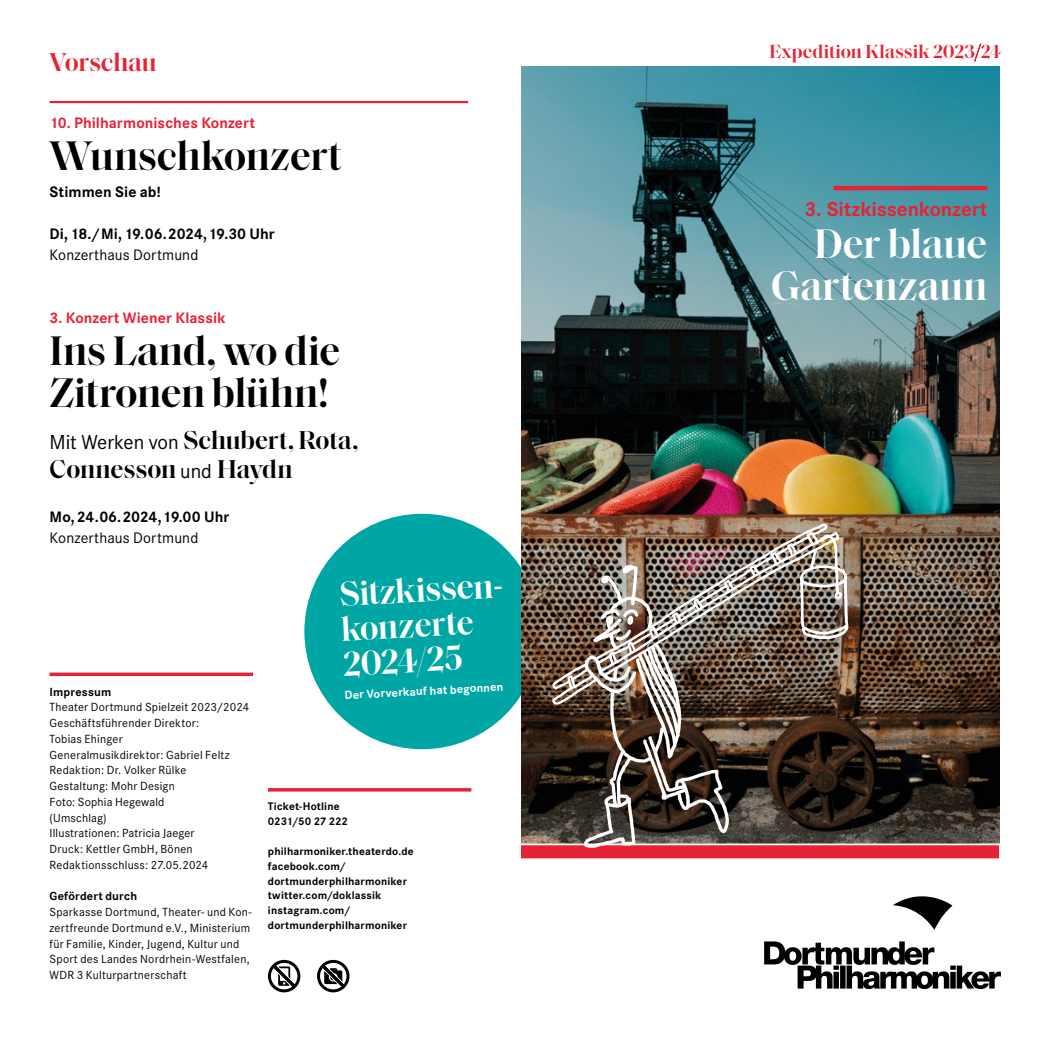
<style>
.page{position:relative;width:1042px;height:1042px;background:#fff}
.page>*{position:absolute;margin:0;border:0;box-sizing:border-box;transform-origin:0 0}
.Head_28pt{font:600 42px/42px "Saol Display";letter-spacing:-.01em;color:#000}
.t1{font:600 42px/42px "Saol Display";letter-spacing:-.01em;color:#fff;text-align:right}
.Overhead_gold_9pt{font:600 35px "Saol Display";color:#fff}
.Head_28pt-2{font:600 26.25px/29.8px "Saol Display";letter-spacing:-.005em;color:#000}
.Rubrik_Titel_gold_15pt{font:600 26.25px "Saol Display";letter-spacing:-.01em;color:#e62335}
.t2{font:700 21px "Corporate S";letter-spacing:-.005em;color:#e62335}
.t3{font:600 19.25px "Saol Display";color:#e62335}
.Stück_9pt{font:700 15.75px "Corporate S";letter-spacing:-.01em;color:#000}
.Overhead_gold_9pt-2{font:700 15.75px "Corporate S";letter-spacing:.005em;color:#e62335}
.Stück_9pt-2{font:15.75px "Corporate S";letter-spacing:.01em;color:#000}
.Head_28pt-3{font:700 15.75px "Corporate S";letter-spacing:.005em;color:#000}
.Konsultationsgröße{font:12.25px/15.8px "Corporate S";letter-spacing:.015em;color:#000}
.Head_28pt-4{font:700 12.25px "Corporate S";color:#fff}
.Konsultationsgröße-2{font:700 12.25px "Corporate S";letter-spacing:.015em;color:#000}
.Impressum{font:700 11.38px/14.9px "Corporate S";letter-spacing:.015em;color:#000}
.Impressum-2{font:700 11.38px "Corporate S";letter-spacing:-.015em;color:#000}
.s1{font-family:"Corporate S Pro";font-weight:400;font-size:21px}
</style>
<div class="page">
<div style="left:304px;top:514px;width:236px;height:235px;background:#00a6a4;border-radius:50%"></div>
<svg style="left:50px;top:672px;width:203px;height:4px"></svg>
<hr style="left:268px;top:788px;width:203px;height:3px;background:#e62335">
<div style="left:317px;top:960px;width:32px;height:32px;border:3px solid #000;border-radius:50%"></div>
<svg style="left:319px;top:962px;width:29px;height:28px"></svg>
<div style="left:268px;top:960px;width:32px;height:32px;border:3px solid #000;border-radius:50%"></div>
<svg style="left:270px;top:962px;width:28px;height:28px"></svg>
<hr style="left:50px;top:101px;width:418px;height:2px;background:#e62335">
<div style="left:521px;top:845px;width:478px;height:13px;background:#e62335"></div>
<img style="left:521px;top:67px;width:478px;height:776px">
<svg style="left:893px;top:896px;width:59px;height:34px"></svg>
<svg style="left:764px;top:941px;width:237px;height:48px"></svg>
<hr style="left:833px;top:186px;width:154px;height:4px;background:#e62335">
<img style="left:538px;top:424px;width:364px;height:424px">
<p class="Rubrik_Titel_gold_15pt" style="left:50px;top:42px;width:108px">Vorschau</p>
<p class="Overhead_gold_9pt-2" style="left:50px;top:114px;width:207px">10. Philharmonisches Konzert</p>
<p class="Head_28pt" style="left:50px;top:132px;width:294px">Wunschkonzert</p>
<p class="Head_28pt-3" style="left:50px;top:182px;width:112px">Stimmen Sie ab!</p>
<p class="Stück_9pt" style="left:50px;top:224px;width:227px">Di,18./Mi,19. 06.2024,19.30 Uhr</p>
<p class="Stück_9pt-2" style="left:50px;top:245px;width:150px">Konzerthaus Dortmund</p>
<p class="Overhead_gold_9pt-2" style="left:50px;top:308px;width:177px">3. Konzert Wiener Klassik</p>
<p class="Head_28pt" style="left:50px;top:326px;width:292px">Ins Land, wo die<br>Zitronen blühn!</p>
<p class="Head_28pt-2" style="left:50px;top:423px;width:311px"><span class="s1">Mit Werken von</span> Schubert, Rota,<br>Connesson <span class="s1">und</span> Haydn</p>
<p class="Stück_9pt" style="left:50px;top:508px;width:181px">Mo,24. 06.2024,19.00 Uhr</p>
<p class="Stück_9pt-2" style="left:50px;top:529px;width:150px">Konzerthaus Dortmund</p>
<p class="Konsultationsgröße-2" style="left:50px;top:684px;width:63px">Impressum</p>
<p class="Konsultationsgröße" style="left:50px;top:699px;width:201px">Theater Dortmund Spielzeit 2023/2024</p>
<p class="Konsultationsgröße" style="left:50px;top:715px;width:151px">Geschäftsführender Direktor:<br>Tobias Ehinger</p>
<p class="Konsultationsgröße" style="left:50px;top:747px;width:182px">Generalmusikdirektor: Gabriel Feltz</p>
<p class="Konsultationsgröße" style="left:50px;top:762px;width:138px">Redaktion: Dr. Volker Rülke<br>Gestaltung: Mohr Design</p>
<p class="Konsultationsgröße" style="left:50px;top:794px;width:116px">Foto: Sophia Hegewald (Umschlag)</p>
<p class="Konsultationsgröße" style="left:50px;top:825px;width:146px">Illustrationen: Patricia Jaeger</p>
<p class="Konsultationsgröße" style="left:50px;top:841px;width:145px">Druck: Kettler GmbH, Bönen</p>
<p class="Konsultationsgröße" style="left:50px;top:857px;width:160px">Redaktionsschluss: 27.05.2024</p>
<p class="Konsultationsgröße-2" style="left:50px;top:889px;width:89px">Gefördert durch</p>
<p class="Konsultationsgröße" style="left:50px;top:904px;width:204px">Sparkasse Dortmund, Theater- und Kon&shy;zertfreunde Dortmund e.V., Ministerium für Familie, Kinder, Jugend, Kultur und Sport des Landes Nordrhein-Westfalen, WDR 3 Kulturpartnerschaft</p>
<p class="Overhead_gold_9pt" style="left:338px;top:568px;width:172px;rotate:-3deg">Sitzkissen-</p>
<p class="Overhead_gold_9pt" style="left:340px;top:603px;width:134px;rotate:-3deg">konzerte</p>
<p class="Overhead_gold_9pt" style="left:342px;top:638px;width:121px;rotate:-3deg">2024/25</p>
<p class="Head_28pt-4" style="left:344px;top:688px;width:160px;rotate:-3deg">Der Vorverkauf hat begonnen</p>
<p class="Impressum" style="left:268px;top:799px;width:73px">Ticket-Hotline</p>
<p class="Impressum-2" style="left:268px;top:815px;width:82px">0231/50 27 222</p>
<p class="Impressum" style="left:268px;top:844px;width:147px">philharmoniker.theaterdo.de</p>
<p class="Impressum" style="left:268px;top:858px;width:140px">facebook.com/ dortmunderphilharmoniker</p>
<p class="Impressum" style="left:268px;top:888px;width:115px">twitter.com/doklassik</p>
<p class="Impressum" style="left:268px;top:903px;width:140px">instagram.com/ dortmunderphilharmoniker</p>
<p class="t3" style="left:769px;top:37px;width:233px">Expedition Klassik 2023/24</p>
<p class="t2" style="left:804px;top:197px;width:184px">3. Sitzkissenkonzert</p>
<p class="t1" style="left:771px;top:220px;width:218px">Der blaue<br>Gartenzaun</p>
</div>
